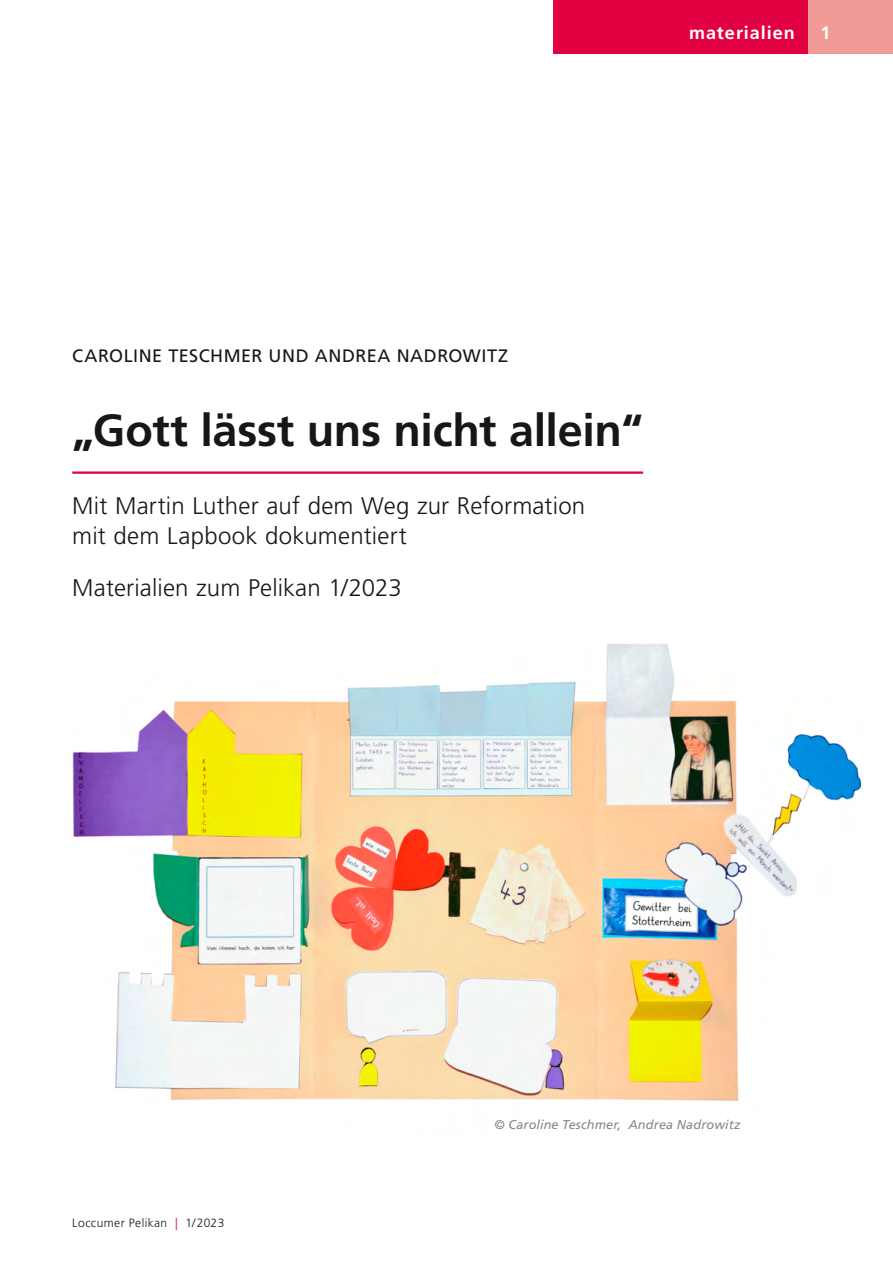
<style>
.page{position:relative;width:893px;height:1263px;background:#fff}
.page>*{position:absolute;margin:0;border:0;box-sizing:border-box;transform-origin:0 0}
.Head{font:700 45px "Frutiger LT Std";letter-spacing:-.01em;color:#181716}
.Subhead{font:300 24px/30px "Frutiger LT Std";letter-spacing:.01em;color:#181716}
.Autor{font:18px "Frutiger LT Std";letter-spacing:.03em;color:#181716}
.t1{font:700 18px "Frutiger LT Std";letter-spacing:.055em;color:#fff}
.BU_grau__unter_Bilde{font:italic 12.75px "Frutiger LT Std";letter-spacing:.01em;color:#868786}
.t2{font:300 12px "Frutiger LT Std";letter-spacing:.035em;color:#181716}
.s1{color:#e10040}
</style>
<div class="page">
<div style="left:553px;top:0;width:259px;height:54px;background:#e10040"></div>
<div style="left:808px;top:0;width:85px;height:54px;background:#f19b98"></div>
<img style="left:72px;top:643px;width:790px;height:458px">
<hr style="left:72px;top:471px;width:571px;height:3px;background:#e10040">
<p class="t1" style="left:689px;top:22px;width:107px">materialien</p>
<p class="t1" style="left:820px;top:22px;width:12px">1</p>
<p class="Autor" style="left:72px;top:345px;width:437px">CAROLINE TESCHMER UND ANDREA NADROWITZ</p>
<p class="Head" style="left:72px;top:404px;width:572px">„Gott lässt uns nicht allein“</p>
<p class="Subhead" style="left:72px;top:491px;width:514px">Mit Martin Luther auf dem Weg zur Reformation mit dem Lapbook dokumentiert</p>
<p class="Subhead" style="left:72px;top:573px;width:331px">Materialien zum Pelikan 1/2023</p>
<p class="t2" style="left:72px;top:1216px;width:154px">Loccumer Pelikan <span class="s1">|</span> 1/2023</p>
<p class="BU_grau__unter_Bilde" style="left:495px;top:1117px;width:248px">© Caroline Teschmer, Andrea Nadrowitz</p>
</div>
